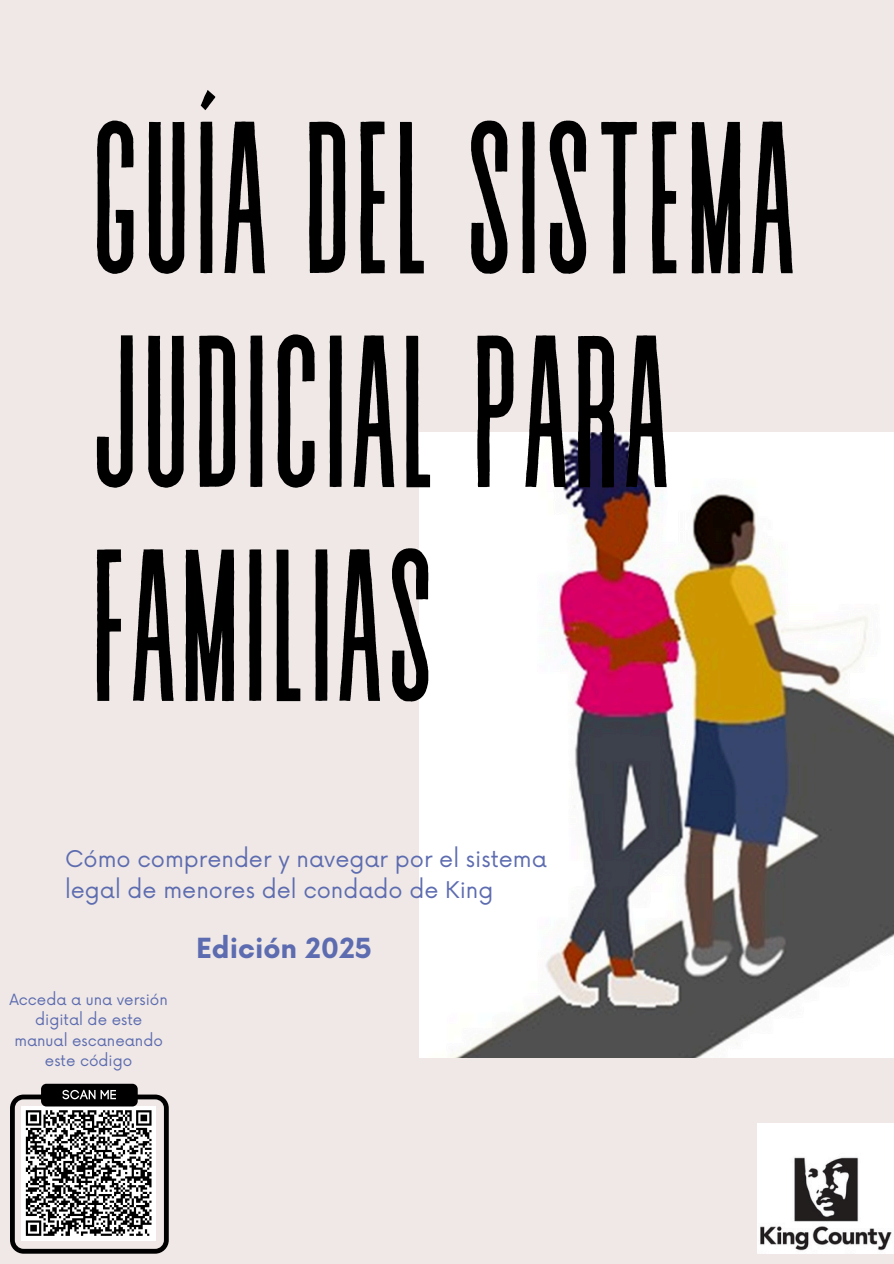
<style>
.page{position:relative;width:894px;height:1264px;background:#fff}
.page>*{position:absolute;margin:0;border:0;box-sizing:border-box;transform-origin:0 0}
.t1{font:216px/213.8px "Revive 80 Tall";color:#000001}
.t2{font:700 27px "Now";color:#5d6cb0}
.t3{font:22.35px/30.3px "Now";color:#5d6cb0}
.t4{font:15px/20.2px "Now";color:#5d6cb0;text-align:center}
</style>
<div class="page">
<div style="left:0;top:0;width:893px;height:1263px;background:#efe8e6"></div>
<img style="left:419px;top:433px;width:474px;height:624px">
<img style="left:757px;top:1123px;width:136px;height:130px">
<div style="left:41px;top:1083px;width:97px;height:23px;background:#000;border-radius:5px"></div>
<svg style="left:10px;top:1089px;width:159px;height:164px"></svg>
<h1 class="t1" style="left:89px;top:110px;width:709px">GUÍA DEL SISTEMA<br>JUDICIAL PARA<br>FAMILIAS</h1>
<p class="t3" style="left:65px;top:845px;width:483px">Cómo comprender y navegar por el sistema legal de menores del condado de King</p>
<h3 class="t2" style="left:196px;top:934px;width:177px">Edición 2025</h3>
<h2 class="t4" style="left:9px;top:990px;width:160px">Acceda a una versión digital de este manual escaneando este código</h2>
</div>
